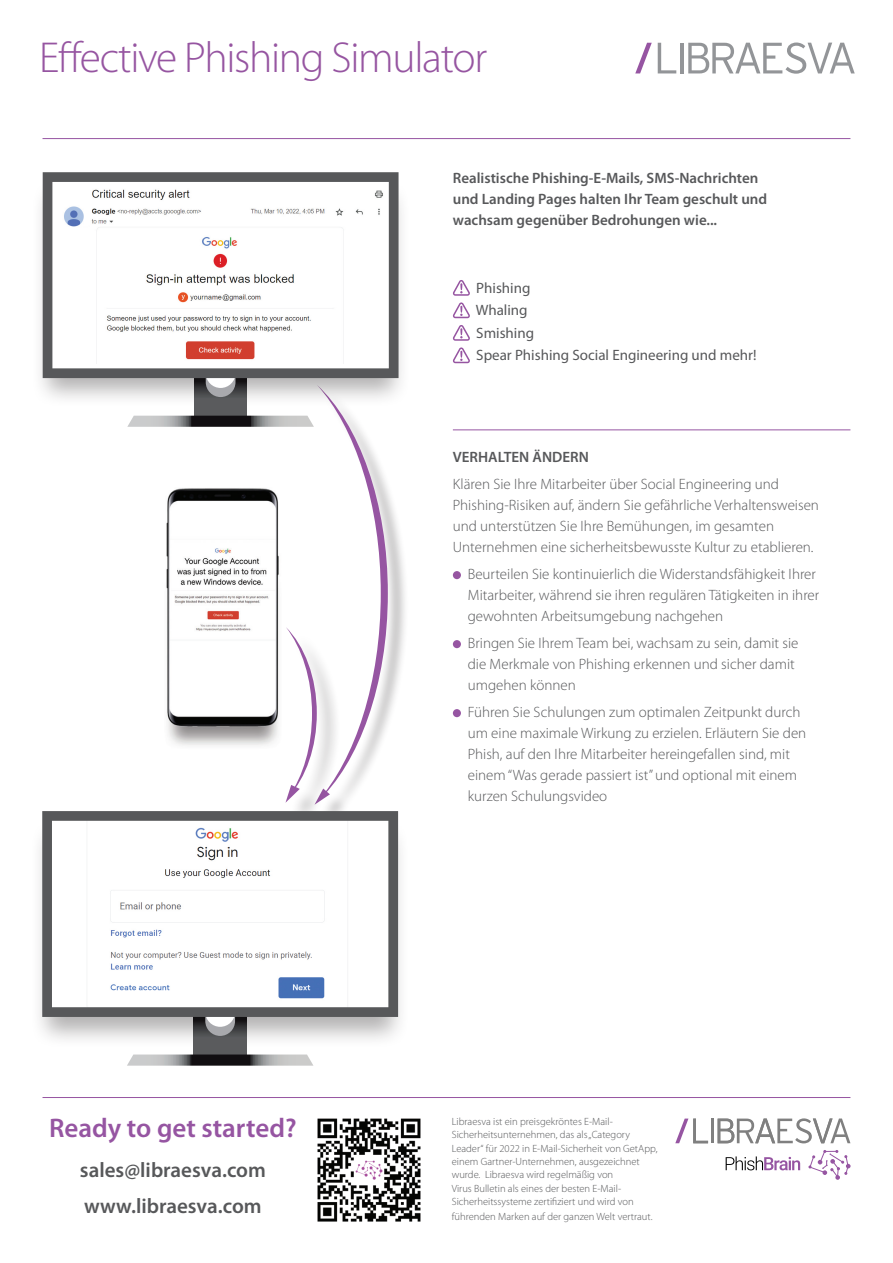
<style>
.page{position:relative;width:893px;height:1263px;background:#fff}
.page>*{position:absolute;margin:0;border:0;box-sizing:border-box;transform-origin:0 0}
.t1{font:300 43.5px "Myriad Pro";letter-spacing:-.03em;color:#9655a1}
.t2{font:600 27px "Myriad Pro";color:#9655a2}
.t3{font:600 21px "Myriad Pro";color:#57585a}
.t4{font:300 15px/21px "Myriad Pro";color:#57585a}
.t5{font:600 15px "Myriad Pro";color:#57585a}
.t6{font:15px "Myriad Pro";color:#57585a}
.t7{font:300 10.5px/13.4px "Myriad Pro";color:#57585a}
</style>
<div class="page">
<hr style="left:711px;top:1118px;width:3px;height:25px;background:#808080">
<img style="left:317px;top:1118px;width:104px;height:104px">
<hr style="left:43px;top:1097px;width:807px;height:1px;background:#9655a2">
<svg style="left:658px;top:43px;width:18px;height:30px"></svg>
<hr style="left:680px;top:43px;width:3px;height:31px;background:#939598">
<svg style="left:688px;top:43px;width:167px;height:31px"></svg>
<svg style="left:635px;top:43px;width:17px;height:30px"></svg>
<svg style="left:808px;top:1150px;width:42px;height:30px"></svg>
<svg style="left:726px;top:1156px;width:74px;height:14px"></svg>
<svg style="left:675px;top:1118px;width:33px;height:25px"></svg>
<svg style="left:718px;top:1118px;width:132px;height:25px"></svg>
<svg style="left:453px;top:280px;width:17px;height:16px"></svg>
<svg style="left:452px;top:302px;width:18px;height:16px"></svg>
<svg style="left:453px;top:325px;width:17px;height:16px"></svg>
<svg style="left:452px;top:347px;width:18px;height:16px"></svg>
<div style="left:453px;top:571px;width:8px;height:8px;background:#9655a1;border-radius:50%"></div>
<div style="left:453px;top:640px;width:8px;height:8px;background:#9655a2;border-radius:50%"></div>
<div style="left:453px;top:709px;width:8px;height:8px;background:#9655a2;border-radius:50%"></div>
<hr style="left:43px;top:138px;width:807px;height:1px;background:#9655a2">
<hr style="left:453px;top:429px;width:397px;height:1px;background:#9655a2">
<div style="left:318px;top:390px;width:91px;height:434px;background:#231f20;opacity:.35"></div>
<div style="left:290px;top:633px;width:51px;height:192px;background:#231f20;opacity:.35"></div>
<div style="left:30px;top:819px;width:379px;height:229px;background:#231f20;opacity:.35"></div>
<svg style="left:194px;top:1017px;width:52px;height:37px"></svg>
<svg style="left:205px;top:1017px;width:30px;height:19px"></svg>
<svg style="left:127px;top:1054px;width:186px;height:12px;background:#858586"></svg>
<svg style="left:42px;top:811px;width:356px;height:206px"></svg>
<div style="left:31px;top:179px;width:379px;height:229px;background:#231f20;opacity:.35"></div>
<svg style="left:127px;top:378px;width:261px;height:427px"></svg>
<svg style="left:43px;top:172px;width:356px;height:206px"></svg>
<p class="t1" style="left:39px;top:34px;width:450px">Effective Phishing Simulator</p>
<p class="t5" style="left:453px;top:170px;width:307px">Realistische Phishing-E-Mails, SMS-Nachrichten</p>
<p class="t5" style="left:453px;top:191px;width:316px">und Landing Pages halten Ihr Team geschult und</p>
<p class="t5" style="left:453px;top:212px;width:266px">wachsam gegenüber Bedrohungen wie...</p>
<p class="t6" style="left:476px;top:279px;width:56px">Phishing</p>
<p class="t6" style="left:476px;top:302px;width:53px">Whaling</p>
<p class="t6" style="left:476px;top:324px;width:59px">Smishing</p>
<p class="t6" style="left:476px;top:347px;width:282px">Spear Phishing Social Engineering und mehr!</p>
<p class="t2" style="left:49px;top:1113px;width:249px">Ready to get started?</p>
<p class="t3" style="left:80px;top:1158px;width:187px">sales@libraesva.com</p>
<p class="t3" style="left:84px;top:1194px;width:179px">www.libraesva.com</p>
<p class="t5" style="left:453px;top:449px;width:138px">VERHALTEN ÄNDERN</p>
<p class="t4" style="left:453px;top:474px;width:368px">Klären Sie Ihre Mitarbeiter über Social Engineering und Phishing-Risiken auf, ändern Sie gefährliche Verhaltensweisen und unterstützen Sie Ihre Bemühungen, im gesamten Unternehmen eine sicherheitsbewusste Kultur zu etablieren.</p>
<p class="t4" style="left:468px;top:564px;width:353px">Beurteilen Sie kontinuierlich die Widerstandsfähigkeit Ihrer<br>Mitarbeiter, während sie ihren regulären Tätigkeiten in ihrer gewohnten Arbeitsumgebung nachgehen</p>
<p class="t4" style="left:468px;top:633px;width:332px">Bringen Sie Ihrem Team bei, wachsam zu sein, damit sie die Merkmale von Phishing erkennen und sicher damit umgehen können</p>
<p class="t4" style="left:468px;top:702px;width:340px">Führen Sie Schulungen zum optimalen Zeitpunkt durch um eine maximale Wirkung zu erzielen. Erläutern Sie den Phish, auf den Ihre Mitarbeiter hereingefallen sind, mit einem “Was gerade passiert ist” und optional mit einem kurzen Schulungsvideo</p>
<p class="t7" style="left:452px;top:1115px;width:207px">Libraesva ist ein preisgekröntes E-Mail-Sicherheitsunternehmen, das als „Category Leader“ für 2022 in E-Mail-Sicherheit von GetApp, einem Gartner-Unternehmen, ausgezeichnet wurde. Libraesva wird regelmäßig von<br>Virus Bulletin als eines der besten E-Mail-Sicherheitssysteme zertifiziert und wird von</p>
<p class="t7" style="left:452px;top:1210px;width:202px">führenden Marken auf der ganzen Welt vertraut.</p>
</div>
